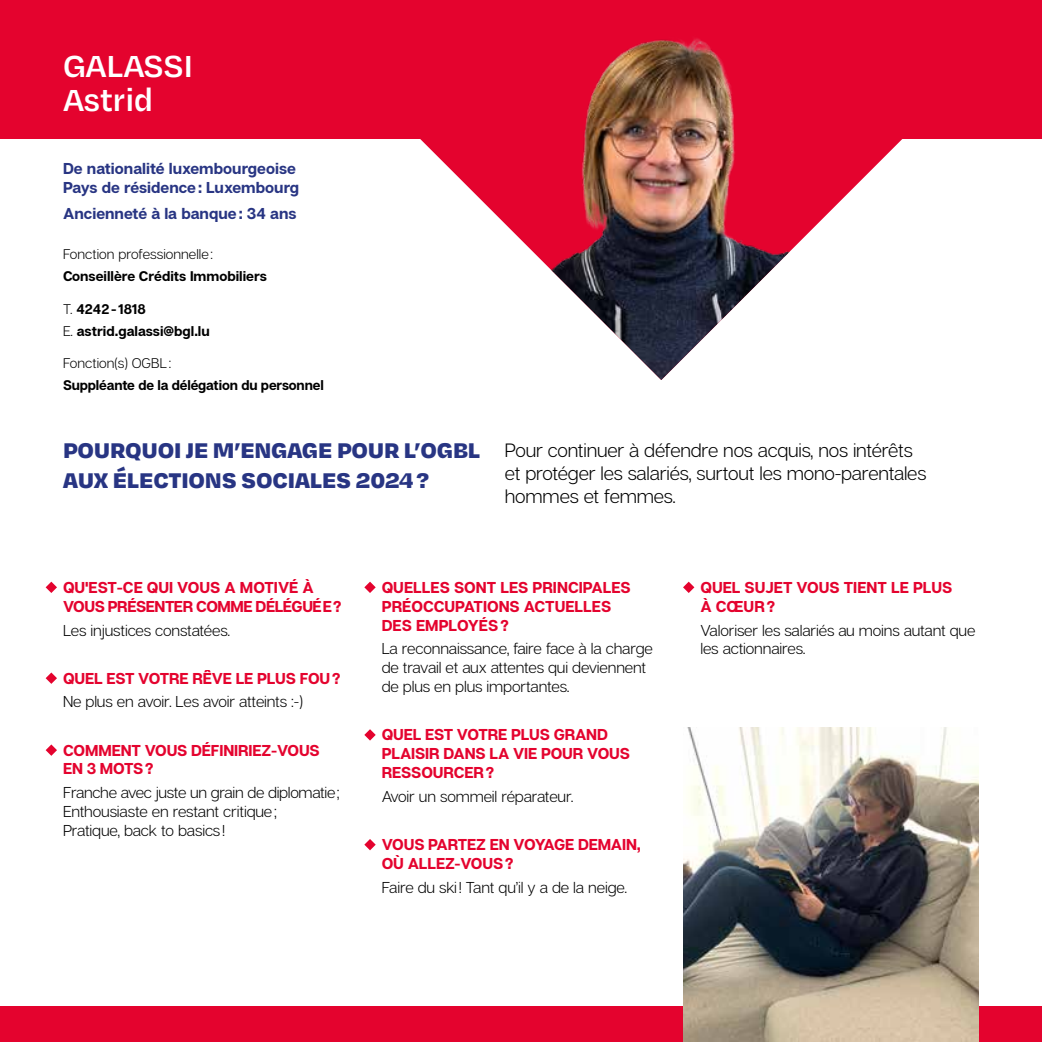
<style>
.page{position:relative;width:1042px;height:1042px;background:#fff}
.page>*{position:absolute;margin:0;border:0;box-sizing:border-box;transform-origin:0 0}
.t1{font:600 35px/33.2px "Degular Text";letter-spacing:-.02em;color:#fff}
.t2{font:900 24.5px/29.8px "Degular Text";letter-spacing:-.01em;color:#283583}
.t3{font:300 19.25px/23.1px "Articulat C Fv 2";letter-spacing:-.01em;color:#000}
.t4{font:300 15.75px/18.9px "Articulat C Fv 2";letter-spacing:-.01em;color:#000}
.t5{font:700 15.75px/18.9px "Articulat C Fv 2";letter-spacing:-.01em;color:#e4032e}
.t6{font:700 15.75px/18.9px "Articulat C Fv 2";color:#283583}
.t7{font:700 15.75px/18.9px "Articulat C Fv 2";letter-spacing:-.03em;color:#e4032e}
.t8{font:700 14px/21.7px "Articulat C Fv 2";color:#000}
.t9{font:300 14px "Articulat C Fv 2";color:#000}
.s1{font-weight:300}
</style>
<div class="page">
<div style="left:0;top:1006px;width:1042px;height:36px;background:#e4032e"></div>
<div style="left:0;top:0;width:1042px;height:139px;background:#e4032e"></div>
<img style="left:683px;top:728px;width:296px;height:314px">
<img style="left:434px;top:38px;width:466px;height:342px">
<svg style="left:46px;top:744px;width:11px;height:12px"></svg>
<svg style="left:364px;top:839px;width:12px;height:11px"></svg>
<svg style="left:46px;top:582px;width:11px;height:11px"></svg>
<svg style="left:364px;top:582px;width:12px;height:11px"></svg>
<svg style="left:683px;top:582px;width:11px;height:11px"></svg>
<svg style="left:364px;top:729px;width:12px;height:11px"></svg>
<svg style="left:46px;top:672px;width:11px;height:12px"></svg>
<h1 class="t1" style="left:63px;top:48px;width:132px">GALASSI<br>Astrid</h1>
<p class="t6" style="left:63px;top:160px;width:238px">De nationalité luxembourgeoise<br>Pays de résidence: Luxembourg</p>
<p class="t6" style="left:63px;top:205px;width:235px">Ancienneté à la banque: 34 ans</p>
<p class="t9" style="left:63px;top:246px;width:151px">Fonction professionnelle:</p>
<p class="t8" style="left:63px;top:266px;width:205px">Conseillère Crédits Immobiliers</p>
<p class="t8" style="left:63px;top:299px;width:148px"><span class="s1">T.</span> 4242-1818<br><span class="s1">E.</span> astrid.galassi@bgl.lu</p>
<p class="t9" style="left:63px;top:355px;width:110px">Fonction(s) OGBL:</p>
<p class="t8" style="left:63px;top:375px;width:262px">Suppléante de la délégation du personnel</p>
<h2 class="t2" style="left:63px;top:434px;width:419px">POURQUOI JE M’ENGAGE POUR L’OGBL<br>AUX ÉLECTIONS SOCIALES 2024?</h2>
<p class="t3" style="left:505px;top:439px;width:423px">Pour continuer à défendre nos acquis, nos intérêts et protéger les salariés, surtout les mono-parentales hommes et femmes.</p>
<p class="t7" style="left:63px;top:579px;width:280px">QU'EST-CE QUI VOUS A MOTIVÉ À<br>VOUS PRÉSENTER COMME DÉLÉGUÉE?</p>
<p class="t4" style="left:63px;top:621px;width:169px">Les injustices constatées.</p>
<p class="t5" style="left:63px;top:669px;width:279px">QUEL EST VOTRE RÊVE LE PLUS FOU?</p>
<p class="t4" style="left:63px;top:693px;width:241px">Ne plus en avoir. Les avoir atteints :-)</p>
<p class="t5" style="left:63px;top:741px;width:258px">COMMENT VOUS DÉFINIRIEZ-VOUS<br>EN 3 MOTS?</p>
<p class="t4" style="left:63px;top:783px;width:278px">Franche avec juste un grain de diplomatie;<br>Enthousiaste en restant critique;<br>Pratique, back to basics!</p>
<p class="t5" style="left:382px;top:579px;width:250px">QUELLES SONT LES PRINCIPALES<br>PRÉOCCUPATIONS ACTUELLES<br>DES EMPLOYÉS?</p>
<p class="t4" style="left:382px;top:640px;width:273px">La reconnaissance, faire face à la charge de travail et aux attentes qui deviennent de plus en plus importantes.</p>
<p class="t5" style="left:382px;top:726px;width:250px">QUEL EST VOTRE PLUS GRAND<br>PLAISIR DANS LA VIE POUR VOUS<br>RESSOURCER?</p>
<p class="t4" style="left:382px;top:787px;width:193px">Avoir un sommeil réparateur.</p>
<p class="t5" style="left:382px;top:836px;width:261px">VOUS PARTEZ EN VOYAGE DEMAIN,<br>OÙ ALLEZ-VOUS?</p>
<p class="t4" style="left:382px;top:878px;width:247px">Faire du ski ! Tant qu’il y a de la neige.</p>
<p class="t5" style="left:700px;top:579px;width:253px">QUEL SUJET VOUS TIENT LE PLUS<br>À CŒUR?</p>
<p class="t4" style="left:700px;top:621px;width:277px">Valoriser les salariés au moins autant que les actionnaires.</p>
</div>
